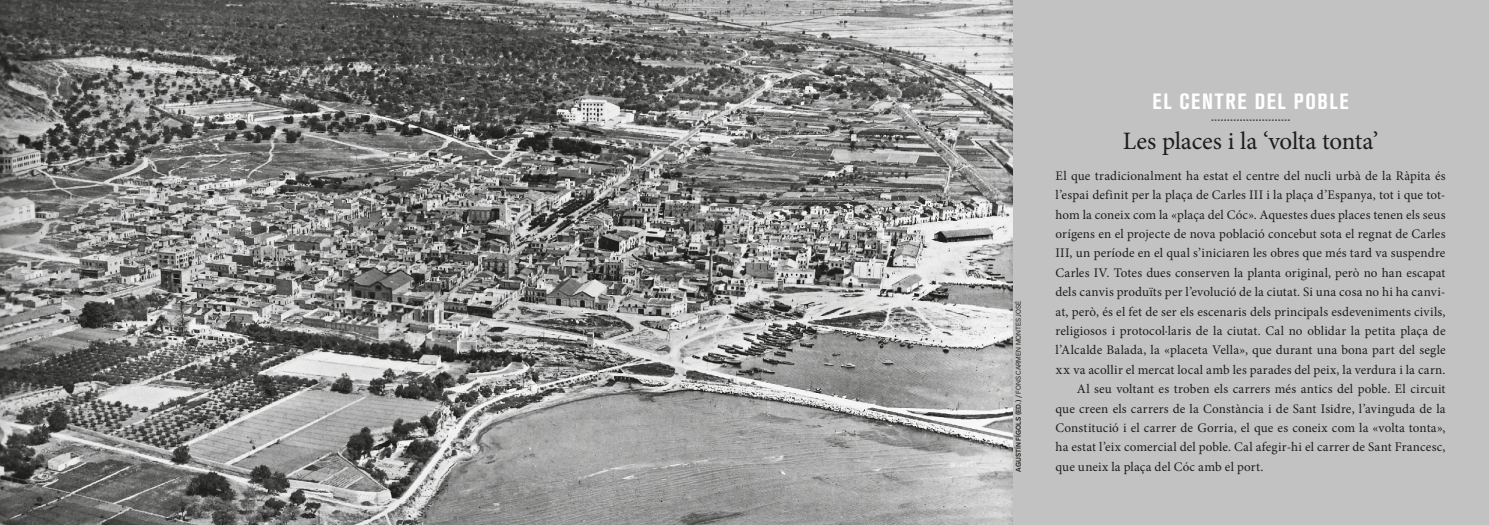
<style>
.page{position:relative;width:1489px;height:525px;background:#fff}
.page>*{position:absolute;margin:0;border:0;box-sizing:border-box;transform-origin:0 0}
.t1{font:25px "Minion Pro";letter-spacing:-.005em;color:#1d1d1b}
.t2{font:700 condensed 21.88px "Akzidenz Grotesk BQ";letter-spacing:.08em;color:#fff}
.t3{font:13.12px "Minion Pro";letter-spacing:.01em;color:#1d1d1b}
.t4{font:6.88px "Akzid Grtsk Next";color:#1d1d1b}
.s1{font-weight:500}
</style>
<div class="page">
<div style="left:1012px;top:0;width:476px;height:524px;background:#c2c2c2"></div>
<img style="left:0;top:0;width:1012px;height:524px">
<svg style="left:1211px;top:120px;width:78px;height:1px"></svg>
<p class="t4" style="left:1013px;top:471px;width:172px;rotate:-90deg"><span class="s1">AGUSTÍN FÍGOLS (ED.) /</span> FONS CARMEN MONTES JOSÉ</p>
<h2 class="t2" style="left:1152px;top:89px;width:198px">EL CENTRE DEL POBLE</h2>
<h1 class="t1" style="left:1122px;top:124px;width:257px">Les places i la ‘volta tonta’</h1>
<p class="t3" style="left:1055px;top:167px;width:391px">El que tradicionalment ha estat el centre del nucli urbà de la Ràpita és</p>
<p class="t3" style="left:1055px;top:186px;width:391px">l’espai definit per la plaça de Carles III i la plaça d’Espanya, tot i que tot-</p>
<p class="t3" style="left:1055px;top:205px;width:391px">hom la coneix com la «plaça del Cóc». Aquestes dues places tenen els seus</p>
<p class="t3" style="left:1055px;top:225px;width:391px">orígens en el projecte de nova població concebut sota el regnat de Carles</p>
<p class="t3" style="left:1055px;top:244px;width:391px">III, un període en el qual s’iniciaren les obres que més tard va suspendre</p>
<p class="t3" style="left:1055px;top:264px;width:391px">Carles IV. Totes dues conserven la planta original, però no han escapat</p>
<p class="t3" style="left:1055px;top:283px;width:391px">dels canvis produïts per l’evolució de la ciutat. Si una cosa no hi ha canvi-</p>
<p class="t3" style="left:1055px;top:302px;width:391px">at, però, és el fet de ser els escenaris dels principals esdeveniments civils,</p>
<p class="t3" style="left:1055px;top:322px;width:391px">religiosos i protocol·laris de la ciutat. Cal no oblidar la petita plaça de</p>
<p class="t3" style="left:1055px;top:341px;width:391px">l’Alcalde Balada, la «placeta Vella», que durant una bona part del segle</p>
<p class="t3" style="left:1055px;top:360px;width:391px">xx va acollir el mercat local amb les parades del peix, la verdura i la carn.</p>
<p class="t3" style="left:1076px;top:380px;width:370px">Al seu voltant es troben els carrers més antics del poble. El circuit</p>
<p class="t3" style="left:1055px;top:399px;width:391px">que creen els carrers de la Constància i de Sant Isidre, l’avinguda de la</p>
<p class="t3" style="left:1055px;top:419px;width:391px">Constitució i el carrer de Gorria, el que es coneix com la «volta tonta»,</p>
<p class="t3" style="left:1055px;top:438px;width:391px">ha estat l’eix comercial del poble. Cal afegir-hi el carrer de Sant Francesc,</p>
<p class="t3" style="left:1055px;top:457px;width:209px">que uneix la plaça del Cóc amb el port.</p>
</div>
